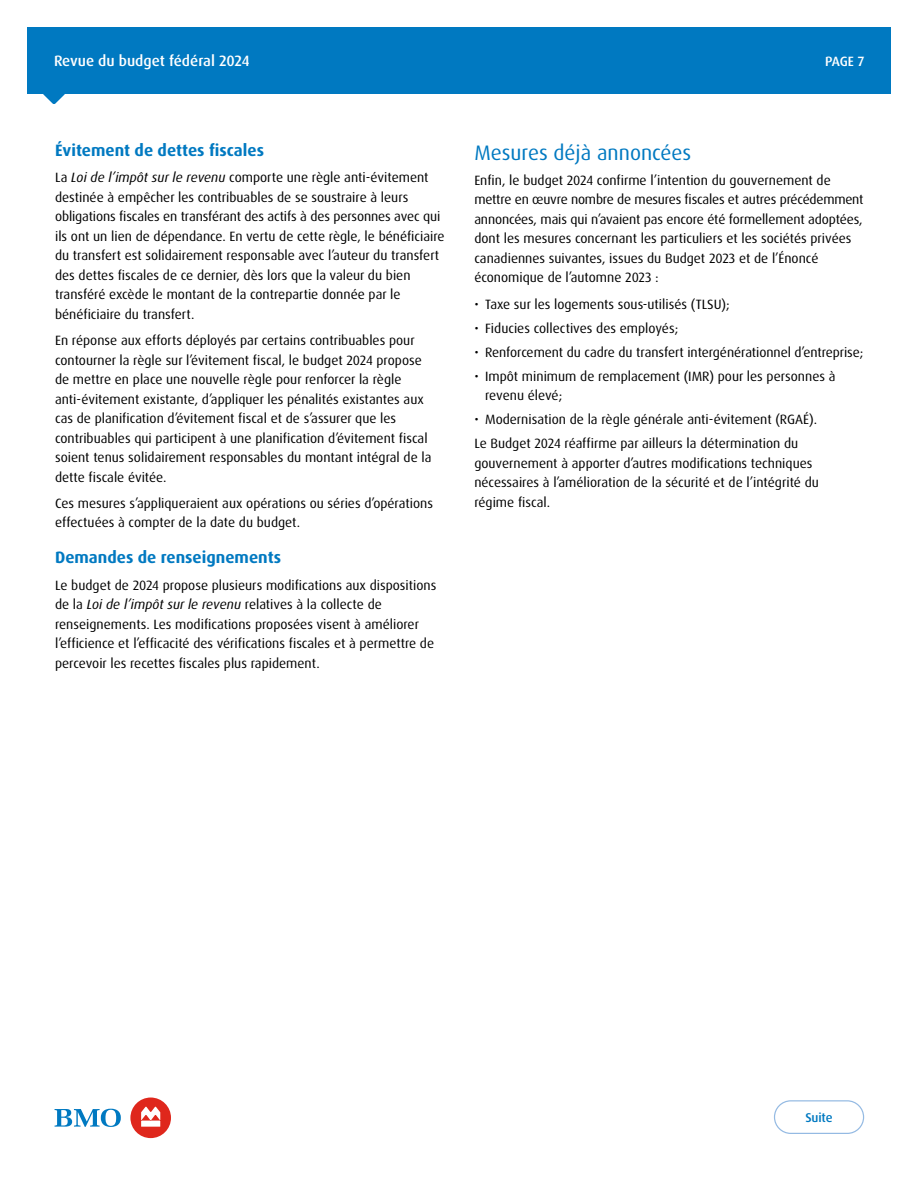
<style>
.page{position:relative;width:918px;height:1188px;background:#fff}
.page>*{position:absolute;margin:0;border:0;box-sizing:border-box;transform-origin:0 0}
.Section_Headline_H32{font:21px "Dax Pro";color:#0079c1}
.Paragraph_Headline_H4{font:700 16.5px "Dax Pro";color:#0079c1}
.t1{font:500 15px "Dax Pro";color:#fff}
.Body_Copy{font:13.5px/19.5px "Dax Pro";color:#000}
.t2{font:500 13.5px "Dax Pro";color:#fff}
.t3{font:500 12.75px "Dax OT";letter-spacing:-.01em;color:#0079c1}
.s1{font-style:italic}
</style>
<div class="page">
<div style="left:27px;top:27px;width:864px;height:67px;background:#0079c1"></div>
<svg style="left:43px;top:94px;width:22px;height:10px"></svg>
<svg style="left:774px;top:1100px;width:90px;height:34px"></svg>
<svg style="left:55px;top:1109px;width:66px;height:18px"></svg>
<div style="left:130px;top:1098px;width:41px;height:40px;background:#df271c;border-radius:50%"></div>
<svg style="left:141px;top:1107px;width:19px;height:20px"></svg>
<p class="t1" style="left:54px;top:51px;width:197px">Revue du budget fédéral 2024</p>
<h4 class="Paragraph_Headline_H4" style="left:55px;top:140px;width:211px">Évitement de dettes fiscales</h4>
<p class="Body_Copy" style="left:55px;top:168px;width:391px">La <span class="s1">Loi de l’impôt sur le revenu</span> comporte une règle anti-évitement destinée à empêcher les contribuables de se soustraire à leurs obligations fiscales en transférant des actifs à des personnes avec qui ils ont un lien de dépendance. En vertu de cette règle, le bénéficiaire du transfert est solidairement responsable avec l’auteur du transfert des dettes fiscales de ce dernier, dès lors que la valeur du bien transféré excède le montant de la contrepartie donnée par le bénéficiaire du transfert.</p>
<p class="Body_Copy" style="left:55px;top:331px;width:378px">En réponse aux efforts déployés par certains contribuables pour contourner la règle sur l’évitement fiscal, le budget 2024 propose de mettre en place une nouvelle règle pour renforcer la règle anti-évitement existante, d’appliquer les pénalités existantes aux cas de planification d’évitement fiscal et de s’assurer que les contribuables qui participent à une planification d’évitement fiscal soient tenus solidairement responsables du montant intégral de la dette fiscale évitée.</p>
<p class="Body_Copy" style="left:55px;top:493px;width:380px">Ces mesures s’appliqueraient aux opérations ou séries d’opérations effectuées à compter de la date du budget.</p>
<h4 class="Paragraph_Headline_H4" style="left:55px;top:547px;width:227px">Demandes de renseignements</h4>
<p class="Body_Copy" style="left:55px;top:575px;width:383px">Le budget de 2024 propose plusieurs modifications aux dispositions de la <span class="s1">Loi de l’impôt sur le revenu</span> relatives à la collecte de renseignements. Les modifications proposées visent à améliorer l’efficience et l’efficacité des vérifications fiscales et à permettre de percevoir les recettes fiscales plus rapidement.</p>
<p class="t2" style="left:825px;top:53px;width:41px">PAGE 7</p>
<h3 class="Section_Headline_H32" style="left:474px;top:139px;width:219px">Mesures déjà annoncées</h3>
<p class="Body_Copy" style="left:474px;top:170px;width:391px">Enfin, le budget 2024 confirme l’intention du gouvernement de mettre en œuvre nombre de mesures fiscales et autres précédemment annoncées, mais qui n’avaient pas encore été formellement adoptées, dont les mesures concernant les particuliers et les sociétés privées canadiennes suivantes, issues du Budget 2023 et de l’Énoncé économique de l’automne 2023 :</p>
<p class="Body_Copy" style="left:474px;top:294px;width:257px">• Taxe sur les logements sous-utilisés (TLSU);</p>
<p class="Body_Copy" style="left:474px;top:318px;width:205px">• Fiducies collectives des employés;</p>
<p class="Body_Copy" style="left:474px;top:342px;width:391px">• Renforcement du cadre du transfert intergénérationnel d’entreprise;</p>
<p class="Body_Copy" style="left:485px;top:366px;width:352px;text-indent:-11px">• Impôt minimum de remplacement (IMR) pour les personnes à revenu élevé;</p>
<p class="Body_Copy" style="left:474px;top:410px;width:344px">• Modernisation de la règle générale anti-évitement (RGAÉ).</p>
<p class="Body_Copy" style="left:474px;top:434px;width:346px">Le Budget 2024 réaffirme par ailleurs la détermination du gouvernement à apporter d’autres modifications techniques nécessaires à l’amélioration de la sécurité et de l’intégrité du régime fiscal.</p>
<p class="t3" style="left:805px;top:1109px;width:29px">Suite</p>
</div>
